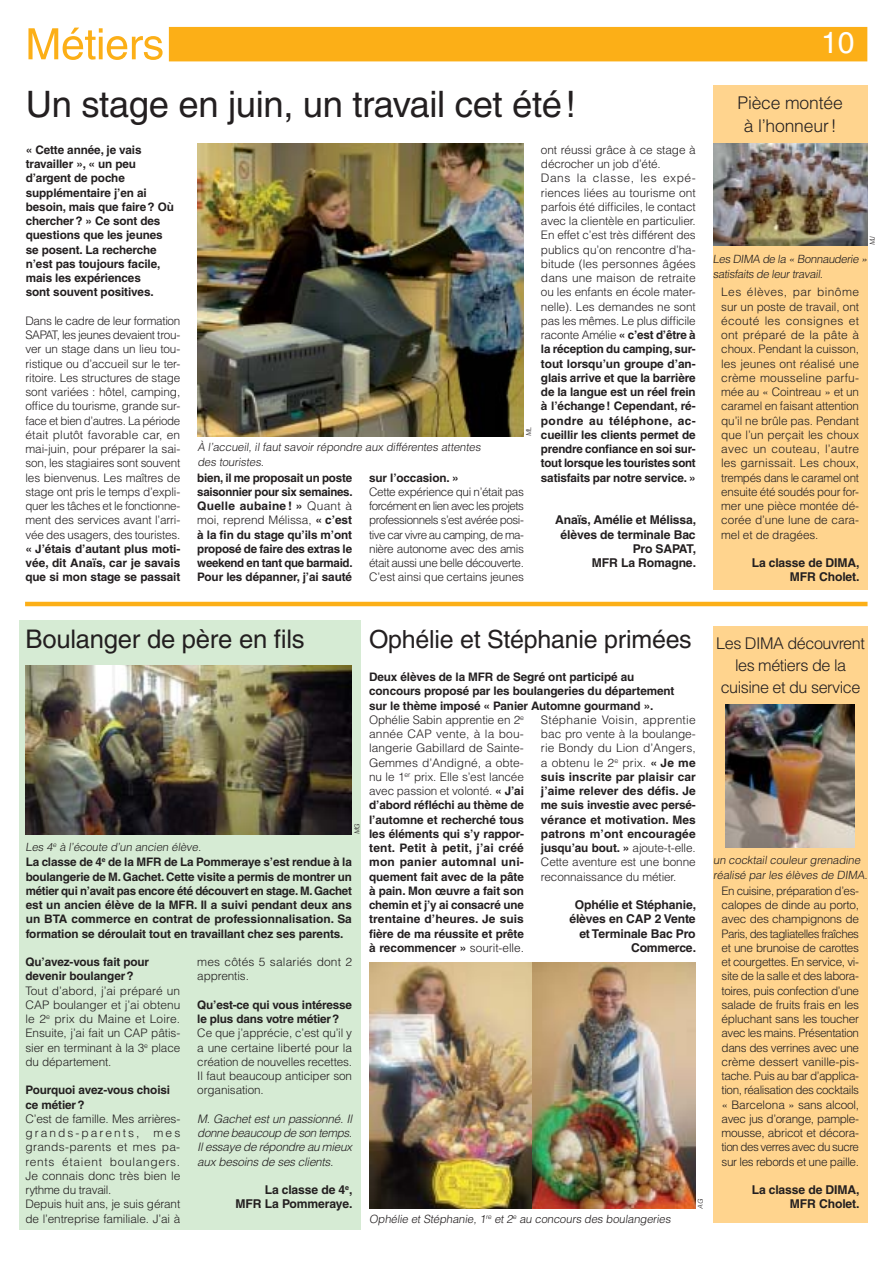
<style>
.page{position:relative;width:893px;height:1263px;background:#fff}
.page>*{position:absolute;margin:0;border:0;box-sizing:border-box;transform-origin:0 0}
.t1{font:condensed 43.2px "Helvetica";letter-spacing:-.01em;color:#fcaf17;scale:1.22 1}
.t2{font:36.45px "Helvetica";letter-spacing:-.01em;color:#231f20}
.t3{font:30px "Helvetica";color:#fff}
.t4{font:25.65px "Helvetica";letter-spacing:-.01em;color:#231f20}
.t5{font:24.9px "Helvetica";letter-spacing:-.01em;color:#231f20}
.t6{font:300 17.55px/23.4px "Helvetica";letter-spacing:-.01em;color:#231f20;text-align:center}
.t7{font:300 16.2px/21.6px "Helvetica";letter-spacing:-.03em;color:#231f20;text-align:center}
.t8{font:700 12.15px/14.2px "Helvetica";letter-spacing:-.01em;color:#231f20;text-align:right}
.t9{font:300 11.7px/14.2px "Helvetica";letter-spacing:-.01em;color:#231f20;text-align:justify}
.t10{font:700 11.7px/14.2px "Helvetica";letter-spacing:-.01em;color:#231f20}
.t11{font:italic 300 11.7px/14.2px "Helvetica";letter-spacing:-.025em;color:#231f20;text-align:justify}
.t12{font:300 11.7px/14.2px "Helvetica";letter-spacing:.01em;color:#231f20}
.t13{font:300 11.4px/15.1px "Helvetica";color:#231f20}
.t14{font:300 6.75px "Helvetica";letter-spacing:-.01em;color:#231f20}
.s1{font-weight:300}
.s2{font-weight:700}
</style>
<div class="page">
<div style="left:19px;top:620px;width:342px;height:609px;background:#d6ebd4"></div>
<div style="left:25px;top:27px;width:842px;height:34px;background:#fcaf17"></div>
<div style="left:21px;top:25px;width:148px;height:39px;background:#fff"></div>
<hr style="left:25px;top:602px;width:842px;height:4px;background:#fcaf17">
<img style="left:197px;top:143px;width:327px;height:293px">
<img style="left:25px;top:666px;width:327px;height:168px">
<img style="left:369px;top:962px;width:327px;height:247px">
<div style="left:713px;top:86px;width:154px;height:504px;background:#ffd48e"></div>
<div style="left:713px;top:627px;width:154px;height:596px;background:#ffd48e"></div>
<img style="left:713px;top:143px;width:154px;height:102px">
<img style="left:726px;top:704px;width:129px;height:144px">
<h1 class="t1" style="left:25px;top:28px;width:115px">Métiers</h1>
<h2 class="t2" style="left:26px;top:91px;width:552px">Un stage en juin, un travail cet été !</h2>
<p class="t10" style="left:26px;top:144px;width:150px">« Cette année, je vais travailler », « un peu d’argent de poche supplémentaire j’en ai besoin, mais que faire ? Où chercher ? » Ce sont des questions que les jeunes se posent. La recherche n’est pas toujours facile, mais les expériences<br>sont souvent positives.</p>
<p class="t9" style="left:26px;top:315px;width:156px">Dans le cadre de leur formation SAPAT, les jeunes devaient trou&shy;ver un stage dans un lieu tou&shy;ristique ou d’accueil sur le ter&shy;ritoire. Les structures de stage sont variées : hôtel, camping, office du tourisme, grande sur&shy;face et bien d’autres. La période était plutôt favorable car, en mai-juin, pour préparer la sai&shy;son, les stagiaires sont souvent les bienvenus. Les maîtres de stage ont pris le temps d’expli&shy;quer les tâches et le fonctionne&shy;ment des services avant l’arri&shy;vée des usagers, des touristes.</p>
<p class="t10" style="left:26px;top:543px;width:156px;text-align:justify">« J’étais d’autant plus moti&shy;vée, dit Anaïs, car je savais que si mon stage se passait</p>
<p class="t13" style="left:197px;top:440px;width:286px">À l’accueil, il faut savoir répondre aux différentes attentes des touristes.</p>
<p class="t14" style="left:526px;top:436px;width:11px;rotate:-90deg">ML</p>
<p class="t10" style="left:197px;top:471px;width:157px;text-align:justify">bien, il me proposait un poste saisonnier pour six semaines.<br>Quelle aubaine ! » <span class="s1">Quant à moi, reprend Mélissa,</span> « c’est à la fin du stage qu’ils m’ont proposé de faire des extras le weekend en tant que barmaid.<br>Pour les dépanner, j’ai sauté</p>
<p class="t10" style="left:369px;top:471px;width:91px">sur l’occasion. »</p>
<p class="t9" style="left:369px;top:486px;width:156px">Cette expérience qui n’était pas forcément en lien avec les projets professionnels s’est avérée posi&shy;tive car vivre au camping, de ma&shy;nière autonome avec des amis était aussi une belle découverte.<br>C’est ainsi que certains jeunes</p>
<p class="t9" style="left:541px;top:144px;width:156px;text-align:left">ont réussi grâce à ce stage à décrocher un job d’été.<br>Dans la classe, les expé&shy;riences liées au tourisme ont parfois été difficiles, le contact avec la clientèle en particulier.<br>En effet c’est très différent des publics qu’on rencontre d’ha&shy;bitude (les personnes âgées dans une maison de retraite ou les enfants en école mater&shy;nelle). Les demandes ne sont pas les mêmes. Le plus difficile raconte Amélie <span class="s2">« c’est d’être à la réception du camping, sur&shy;tout lorsqu’un groupe d’an&shy;glais arrive et que la barrière de la langue est un réel frein à l’échange ! Cependant, ré&shy;pondre au téléphone, ac&shy;cueillir les clients permet de prendre confiance en soi sur&shy;tout lorsque les touristes sont satisfaits par notre service. »</span></p>
<p class="t8" style="left:555px;top:514px;width:143px">Anaïs, Amélie et Mélissa, élèves de terminale Bac<br>Pro SAPAT,<br>MFR La Romagne.</p>
<h3 class="t3" style="left:821px;top:31px;width:35px">10</h3>
<h3 class="t6" style="left:737px;top:93px;width:107px">Pièce montée à l’honneur !</h3>
<p class="t14" style="left:870px;top:245px;width:10px;rotate:-90deg">MJ</p>
<p class="t13" style="left:713px;top:252px;width:158px">Les DIMA de la « Bonnauderie » satisfaits de leur travail.</p>
<p class="t9" style="left:721px;top:286px;width:139px">Les élèves, par binôme sur un poste de travail, ont écouté les consignes et ont préparé de la pâte à choux. Pendant la cuisson, les jeunes ont réalisé une crème mousseline parfu&shy;mée au « Cointreau » et un caramel en faisant attention qu’il ne brûle pas. Pendant que l’un perçait les choux avec un couteau, l’autre les garnissait. Les choux, trempés dans le caramel ont ensuite été soudés pour for&shy;mer une pièce montée dé&shy;corée d’une lune de cara&shy;mel et de dragées.</p>
<p class="t8" style="left:752px;top:557px;width:109px">La classe de DIMA,<br>MFR Cholet.</p>
<h3 class="t4" style="left:26px;top:630px;width:281px">Boulanger de père en fils</h3>
<h3 class="t5" style="left:369px;top:630px;width:324px">Ophélie et Stéphanie primées</h3>
<p class="t13" style="left:26px;top:840px;width:179px">Les 4<sup>e</sup> à l’écoute d’un ancien élève.</p>
<p class="t14" style="left:355px;top:834px;width:12px;rotate:-90deg">MG</p>
<p class="t10" style="left:26px;top:856px;width:328px;text-align:justify">La classe de 4<sup>e</sup> de la MFR de La Pommeraye s’est rendue à la boulangerie de M. Gachet. Cette visite a permis de montrer un métier qui n’avait pas encore été découvert en stage. M. Gachet est un ancien élève de la MFR. Il a suivi pendant deux ans un BTA commerce en contrat de professionnalisation. Sa formation se déroulait tout en travaillant chez ses parents.</p>
<p class="t10" style="left:26px;top:956px;width:125px">Qu’avez-vous fait pour devenir boulanger ?</p>
<p class="t9" style="left:26px;top:984px;width:156px">Tout d’abord, j’ai préparé un CAP boulanger et j’ai obtenu le 2<sup>e</sup> prix du Maine et Loire.<br>Ensuite, j’ai fait un CAP pâtis&shy;sier en terminant à la 3<sup>e</sup> place du département.</p>
<p class="t10" style="left:26px;top:1084px;width:146px">Pourquoi avez-vous choisi ce métier ?</p>
<p class="t9" style="left:26px;top:1113px;width:156px;text-align:left">C’est de famille. Mes arrières&shy;grands-parents, mes grands-parents et mes pa&shy;rents étaient boulangers.<br>Je connais donc très bien le rythme du travail.<br>Depuis huit ans, je suis gérant de l’entreprise familiale. J’ai à</p>
<p class="t12" style="left:197px;top:956px;width:156px">mes côtés 5 salariés dont 2 apprentis.</p>
<p class="t10" style="left:197px;top:999px;width:156px">Qu’est-ce qui vous intéresse le plus dans votre métier ?</p>
<p class="t9" style="left:197px;top:1027px;width:156px">Ce que j’apprécie, c’est qu’il y a une certaine liberté pour la création de nouvelles recettes.<br>Il faut beaucoup anticiper son organisation.</p>
<p class="t11" style="left:197px;top:1113px;width:156px">M. Gachet est un passionné. Il donne beaucoup de son temps.<br>Il essaye de répondre au mieux aux besoins de ses clients.</p>
<p class="t8" style="left:236px;top:1184px;width:118px">La classe de 4<sup>e</sup>,<br>MFR La Pommeraye.</p>
<p class="t10" style="left:369px;top:671px;width:307px">Deux élèves de la MFR de Segré ont participé au concours proposé par les boulangeries du département sur le thème imposé « Panier Automne gourmand ».</p>
<p class="t10" style="left:369px;top:714px;width:156px;text-align:justify"><span class="s1">Ophélie Sabin apprentie en 2</span><sup>e </sup><span class="s1">année CAP vente, à la bou&shy;langerie Gabillard de Sainte-Gemmes d’Andigné, a obte&shy;nu le 1</span><sup>er</sup> <span class="s1">prix. Elle s’est lancée avec passion et volonté.</span> « J’ai d’abord réfléchi au thème de l’automne et recherché tous les éléments qui s’y rappor&shy;tent. Petit à petit, j’ai créé mon panier automnal uni&shy;quement fait avec de la pâte à pain. Mon œuvre a fait son chemin et j’y ai consacré une trentaine d’heures. Je suis fière de ma réussite et prête à recommencer » <span class="s1">sourit-elle.</span></p>
<p class="t9" style="left:541px;top:714px;width:156px">Stéphanie Voisin, apprentie bac pro vente à la boulange&shy;rie Bondy du Lion d’Angers, a obtenu le 2<sup>e</sup> prix. <span class="s2">« Je me suis inscrite par plaisir car j’aime relever des défis. Je me suis investie avec persé&shy;vérance et motivation. Mes patrons m’ont encouragée jusqu’au bout. »</span> ajoute-t-elle.<br>Cette aventure est une bonne reconnaissance du métier.</p>
<p class="t8" style="left:569px;top:899px;width:128px">Ophélie et Stéphanie, élèves en CAP 2 Vente et Terminale Bac Pro<br>Commerce.</p>
<p class="t13" style="left:369px;top:1212px;width:305px">Ophélie et Stéphanie, 1<sup>re</sup> et 2<sup>e</sup> au concours des boulangeries</p>
<p class="t14" style="left:698px;top:1209px;width:11px;rotate:-90deg">AG</p>
<h3 class="t7" style="left:716px;top:634px;width:150px">Les DIMA découvrent les métiers de la cuisine et du service</h3>
<p class="t13" style="left:713px;top:853px;width:157px">un cocktail couleur grenadine réalisé par les élèves de DIMA.</p>
<p class="t9" style="left:721px;top:885px;width:139px">En cuisine, préparation d’es&shy;calopes de dinde au porto, avec des champignons de Paris, des tagliatelles fraîches et une brunoise de carottes et courgettes. En service, vi&shy;site de la salle et des labora&shy;toires, puis confection d’une salade de fruits frais en les épluchant sans les toucher avec les mains. Présentation dans des verrines avec une crème dessert vanille-pis&shy;tache. Puis au bar d’applica&shy;tion, réalisation des cocktails « Barcelona » sans alcool, avec jus d’orange, pample&shy;mousse, abricot et décora&shy;tion des verres avec du sucre sur les rebords et une paille.</p>
<p class="t8" style="left:752px;top:1184px;width:109px">La classe de DIMA,<br>MFR Cholet.</p>
</div>
